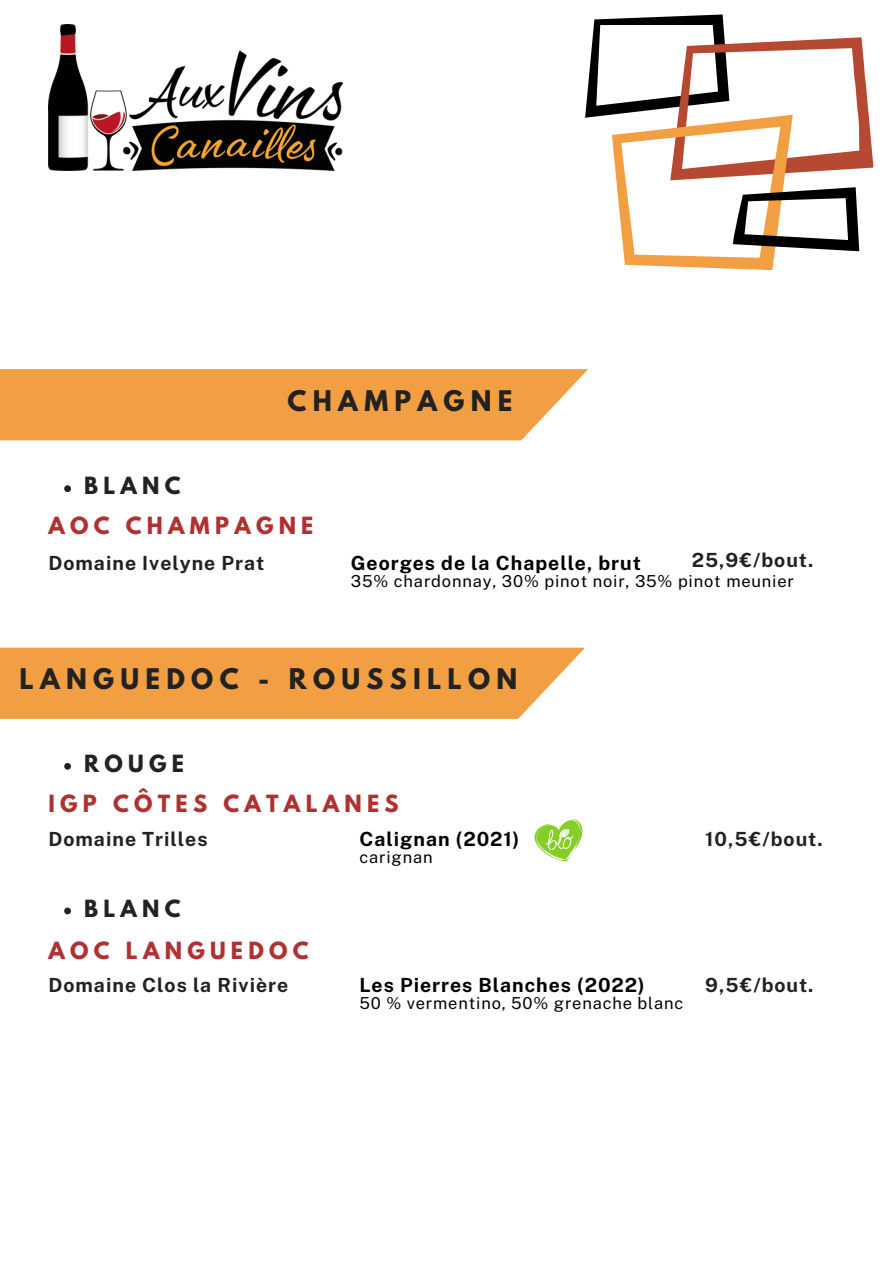
<style>
.page{position:relative;width:894px;height:1264px;background:#fff}
.page>*{position:absolute;margin:0;border:0;box-sizing:border-box;transform-origin:0 0}
.t1{font:700 25.2px "League Spartan";letter-spacing:.25em;color:#222}
.t2{font:700 21px "League Spartan";letter-spacing:.25em;color:#af3131}
.t3{font:700 21px "League Spartan";letter-spacing:.25em;color:#222}
.t4{font:700 19.5px "Public Sans";letter-spacing:.05em;color:#222}
.t5{font:700 19.5px "Public Sans";letter-spacing:.05em;color:#000}
.t6{font:16.5px "Public Sans";letter-spacing:.05em;color:#000}
</style>
<div class="page">
<svg style="left:585px;top:14px;width:288px;height:256px"></svg>
<img style="left:48px;top:24px;width:294px;height:146px">
<svg style="left:0;top:369px;width:588px;height:71px;background:#f2a44d"></svg>
<svg style="left:64px;top:485px;width:7px;height:7px"></svg>
<svg style="left:64px;top:907px;width:7px;height:7px"></svg>
<div style="left:0;top:647px;width:585px;height:72px;background:#f29f43"></div>
<svg style="left:64px;top:763px;width:7px;height:6px"></svg>
<svg style="left:534px;top:819px;width:49px;height:42px"></svg>
<h3 class="t3" style="left:84px;top:475px;width:98px">BLANC</h3>
<h3 class="t1" style="left:287px;top:388px;width:226px">CHAMPAGNE</h3>
<h1 class="t2" style="left:48px;top:514px;width:266px">AOC CHAMPAGNE</h1>
<p class="t4" style="left:48px;top:551px;width:217px">Domaine Ivelyne Prat</p>
<h2 class="t5" style="left:351px;top:551px;width:291px">Georges de la Chapelle, brut</h2>
<p class="t4" style="left:691px;top:549px;width:123px">25,9€/bout.</p>
<h3 class="t6" style="left:351px;top:571px;width:444px">35% chardonnay, 30% pinot noir, 35% pinot meunier</h3>
<h3 class="t1" style="left:20px;top:666px;width:499px">LANGUEDOC - ROUSSILLON</h3>
<h3 class="t3" style="left:84px;top:753px;width:101px">ROUGE</h3>
<h1 class="t2" style="left:48px;top:793px;width:351px">IGP CÔTES CATALANES</h1>
<h2 class="t5" style="left:359px;top:827px;width:161px">Calignan (2021)</h2>
<p class="t4" style="left:705px;top:827px;width:119px">10,5€/bout.</p>
<p class="t6" style="left:359px;top:847px;width:75px">carignan</p>
<h3 class="t3" style="left:84px;top:897px;width:98px">BLANC</h3>
<p class="t4" style="left:48px;top:827px;width:160px">Domaine Trilles</p>
<h3 class="t2" style="left:48px;top:939px;width:261px">AOC LANGUEDOC</h3>
<h3 class="t4" style="left:48px;top:973px;width:241px">Domaine Clos la Rivière</h3>
<p class="t5" style="left:359px;top:973px;width:287px">Les Pierres Blanches (2022)</p>
<p class="t4" style="left:705px;top:973px;width:110px">9,5€/bout.</p>
<h2 class="t6" style="left:359px;top:993px;width:325px">50 % vermentino, 50% grenache blanc</h2>
</div>
